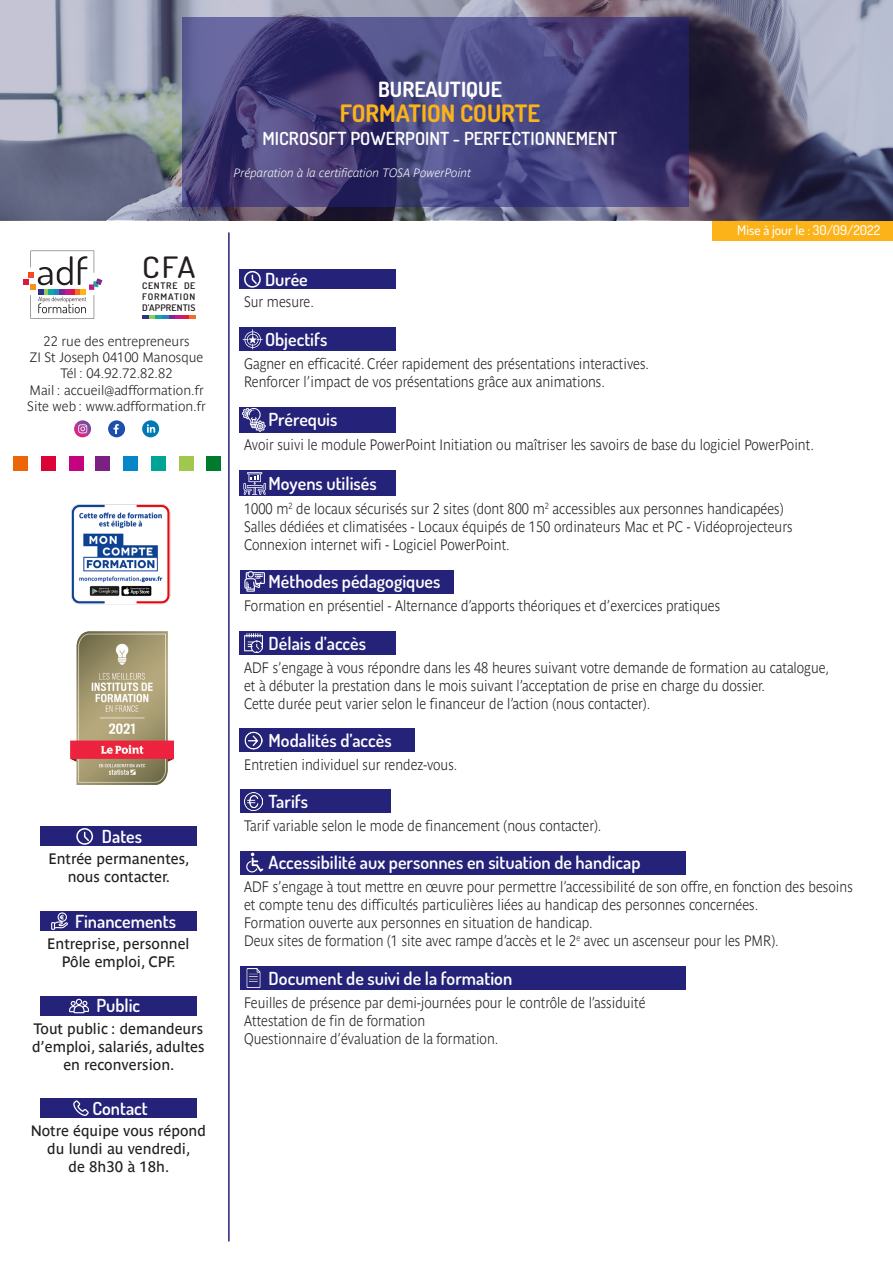
<style>
.page{position:relative;width:893px;height:1263px;background:#fff}
.page>*{position:absolute;margin:0;border:0;box-sizing:border-box;transform-origin:0 0}
.t1{font:500 29.4px "Dosis";color:#231f20;scale:1.11 1}
.t2{font:700 24px "Dosis";color:#fbb319}
.t3{font:700 21px "Dosis";color:#fff}
.t4{font:600 18px "Dosis";color:#fff}
.Corps_de_texte{font:700 15px/18px "Parisine Clair";color:#231f20;scale:.9 1}
.t5{font:15px/18px "Parisine";color:#231f20;text-align:center}
.t6{font:700 13.5px/16.2px "Parisine Clair";color:#231f20;text-align:center}
.t7{font:500 13.5px "Dosis";color:#fff}
.t8{font:italic 700 12px "Parisine Clair";color:#fff}
.t9{font:600 9px/10.9px "Dosis";letter-spacing:.07em;color:#231f20;text-align:justify;scale:1.08 1}
</style>
<div class="page">
<svg style="left:142px;top:315px;width:53px;height:4px"></svg>
<div style="left:206px;top:456px;width:14px;height:15px;background:#007b2d"></div>
<div style="left:95px;top:456px;width:15px;height:15px;background:#7b2182"></div>
<div style="left:179px;top:456px;width:15px;height:15px;background:#a1c74f"></div>
<div style="left:69px;top:456px;width:14px;height:15px;background:#c4047f"></div>
<div style="left:151px;top:456px;width:15px;height:15px;background:#00a496"></div>
<div style="left:41px;top:456px;width:14px;height:15px;background:#db0437"></div>
<div style="left:123px;top:456px;width:15px;height:15px;background:#0387c9"></div>
<div style="left:13px;top:456px;width:15px;height:15px;background:#ec6607"></div>
<svg style="left:23px;top:251px;width:79px;height:68px"></svg>
<div style="left:108px;top:420px;width:17px;height:17px;background:#1f4fad;border-radius:50%"></div>
<svg style="left:114px;top:424px;width:5px;height:10px"></svg>
<svg style="left:142px;top:420px;width:17px;height:17px"></svg>
<svg style="left:147px;top:424px;width:8px;height:9px"></svg>
<svg style="left:74px;top:420px;width:17px;height:17px"></svg>
<svg style="left:78px;top:424px;width:9px;height:9px"></svg>
<img style="left:70px;top:631px;width:103px;height:154px">
<img style="left:71px;top:504px;width:100px;height:101px">
<hr style="left:228px;top:233px;width:2px;height:1008px;background:#252279">
<div style="left:712px;top:220px;width:181px;height:21px;background:#fbb319"></div>
<svg style="left:0;top:0;width:893px;height:220px;background:#7a7b8f"></svg>
<div style="left:40px;top:826px;width:156px;height:20px;background:#252279"></div>
<svg style="left:76px;top:828px;width:17px;height:17px"></svg>
<div style="left:40px;top:911px;width:156px;height:20px;background:#252279"></div>
<svg style="left:51px;top:912px;width:17px;height:18px"></svg>
<div style="left:40px;top:996px;width:156px;height:20px;background:#252279"></div>
<svg style="left:69px;top:999px;width:20px;height:14px"></svg>
<div style="left:40px;top:1098px;width:156px;height:20px;background:#252279"></div>
<svg style="left:73px;top:1100px;width:16px;height:16px"></svg>
<svg style="left:183px;top:17px;width:506px;height:189px;background:#45417a"></svg>
<div style="left:240px;top:269px;width:156px;height:20px;background:#252279"></div>
<svg style="left:244px;top:271px;width:17px;height:17px"></svg>
<div style="left:240px;top:327px;width:156px;height:24px;background:#252279"></div>
<svg style="left:243px;top:329px;width:20px;height:20px"></svg>
<div style="left:240px;top:407px;width:156px;height:25px;background:#252279"></div>
<svg style="left:242px;top:408px;width:24px;height:24px"></svg>
<div style="left:240px;top:470px;width:156px;height:26px;background:#252279"></div>
<svg style="left:243px;top:472px;width:23px;height:23px"></svg>
<div style="left:240px;top:570px;width:213px;height:23px;background:#252279"></div>
<svg style="left:244px;top:571px;width:21px;height:21px"></svg>
<div style="left:240px;top:631px;width:156px;height:23px;background:#252279"></div>
<img style="left:244px;top:634px;width:19px;height:18px">
<div style="left:240px;top:728px;width:175px;height:24px;background:#252279"></div>
<img style="left:245px;top:731px;width:18px;height:18px">
<div style="left:240px;top:790px;width:150px;height:23px;background:#252279"></div>
<img style="left:244px;top:792px;width:19px;height:19px">
<div style="left:240px;top:851px;width:445px;height:23px;background:#252279"></div>
<svg style="left:246px;top:852px;width:17px;height:20px"></svg>
<div style="left:240px;top:966px;width:445px;height:24px;background:#252279"></div>
<img style="left:246px;top:969px;width:15px;height:18px">
<h1 class="t1" style="left:142px;top:248px;width:50px">CFA</h1>
<p class="t9" style="left:142px;top:280px;width:51px">CENTRE DE FORMATION D’APPRENTIS</p>
<p class="t6" style="left:27px;top:333px;width:180px">22 rue des entrepreneurs<br>ZI St Joseph 04100 Manosque<br>Tél : 04.92.72.82.82<br>Mail : accueil@adfformation.fr<br>Site web : www.adfformation.fr</p>
<p class="t4" style="left:102px;top:824px;width:42px">Dates</p>
<p class="t5" style="left:48px;top:850px;width:142px">Entrée permanentes, nous contacter.</p>
<p class="t4" style="left:75px;top:909px;width:103px">Financements</p>
<p class="t5" style="left:47px;top:935px;width:144px">Entreprise, personnel<br>Pôle emploi, CPF.</p>
<p class="t4" style="left:96px;top:994px;width:45px">Public</p>
<p class="t5" style="left:32px;top:1019px;width:174px">Tout public : demandeurs d’emploi, salariés, adultes en reconversion.</p>
<p class="t4" style="left:92px;top:1096px;width:57px">Contact</p>
<p class="t5" style="left:31px;top:1122px;width:177px">Notre équipe vous répond du lundi au vendredi,<br>de 8h30 à 18h.</p>
<p class="t3" style="left:378px;top:75px;width:125px">BUREAUTIQUE</p>
<p class="t2" style="left:340px;top:98px;width:202px">FORMATION COURTE</p>
<p class="t4" style="left:263px;top:127px;width:356px">MICROSOFT POWERPOINT - PERFECTIONNEMENT</p>
<p class="t8" style="left:234px;top:166px;width:239px">Préparation à la certification TOSA PowerPoint</p>
<p class="t7" style="left:737px;top:221px;width:145px">Mise à jour le : 30/09/2022</p>
<p class="t4" style="left:265px;top:268px;width:44px">Durée</p>
<p class="Corps_de_texte" style="left:244px;top:293px;width:79px">Sur mesure.</p>
<p class="t4" style="left:265px;top:327px;width:64px">Objectifs</p>
<p class="Corps_de_texte" style="left:244px;top:354px;width:452px">Gagner en efficacité. Créer rapidement des présentations interactives.<br>Renforcer l’impact de vos présentations grâce aux animations.</p>
<p class="t4" style="left:269px;top:408px;width:70px">Prérequis</p>
<p class="Corps_de_texte" style="left:244px;top:436px;width:635px">Avoir suivi le module PowerPoint Initiation ou maîtriser les savoirs de base du logiciel PowerPoint.</p>
<p class="t4" style="left:269px;top:471px;width:110px">Moyens utilisés</p>
<p class="Corps_de_texte" style="left:244px;top:500px;width:611px">1000 m<sup>2</sup> de locaux sécurisés sur 2 sites (dont 800 m<sup>2</sup> accessibles aux personnes handicapées)<br>Salles dédiées et climatisées - Locaux équipés de 150 ordinateurs Mac et PC - Vidéoprojecteurs<br>Connexion internet wifi - Logiciel PowerPoint.</p>
<p class="t4" style="left:269px;top:570px;width:173px">Méthodes pédagogiques</p>
<p class="Corps_de_texte" style="left:244px;top:597px;width:530px">Formation en présentiel - Alternance d’apports théoriques et d’exercices pratiques</p>
<p class="t4" style="left:269px;top:631px;width:99px">Délais d’accès</p>
<p class="Corps_de_texte" style="left:244px;top:658px;width:652px">ADF s’engage à vous répondre dans les 48 heures suivant votre demande de formation au catalogue, et à débuter la prestation dans le mois suivant l’acceptation de prise en charge du dossier.<br>Cette durée peut varier selon le financeur de l’action (nous contacter).</p>
<p class="t4" style="left:269px;top:728px;width:124px">Modalités d’accès</p>
<p class="Corps_de_texte" style="left:244px;top:755px;width:239px">Entretien individuel sur rendez-vous.</p>
<p class="t4" style="left:269px;top:790px;width:41px">Tarifs</p>
<p class="Corps_de_texte" style="left:244px;top:817px;width:399px">Tarif variable selon le mode de financement (nous contacter).</p>
<p class="t4" style="left:269px;top:851px;width:373px">Accessibilité aux personnes en situation de handicap</p>
<p class="Corps_de_texte" style="left:244px;top:878px;width:678px">ADF s’engage à tout mettre en œuvre pour permettre l’accessibilité de son offre, en fonction des besoins et compte tenu des difficultés particulières liées au handicap des personnes concernées.<br>Formation ouverte aux personnes en situation de handicap.<br>Deux sites de formation (1 site avec rampe d’accès et le 2<sup>e</sup> avec un ascenseur pour les PMR).</p>
<p class="t4" style="left:269px;top:966px;width:245px">Document de suivi de la formation</p>
<p class="Corps_de_texte" style="left:244px;top:993px;width:447px">Feuilles de présence par demi-journées pour le contrôle de l’assiduité<br>Attestation de fin de formation<br>Questionnaire d’évaluation de la formation.</p>
</div>
